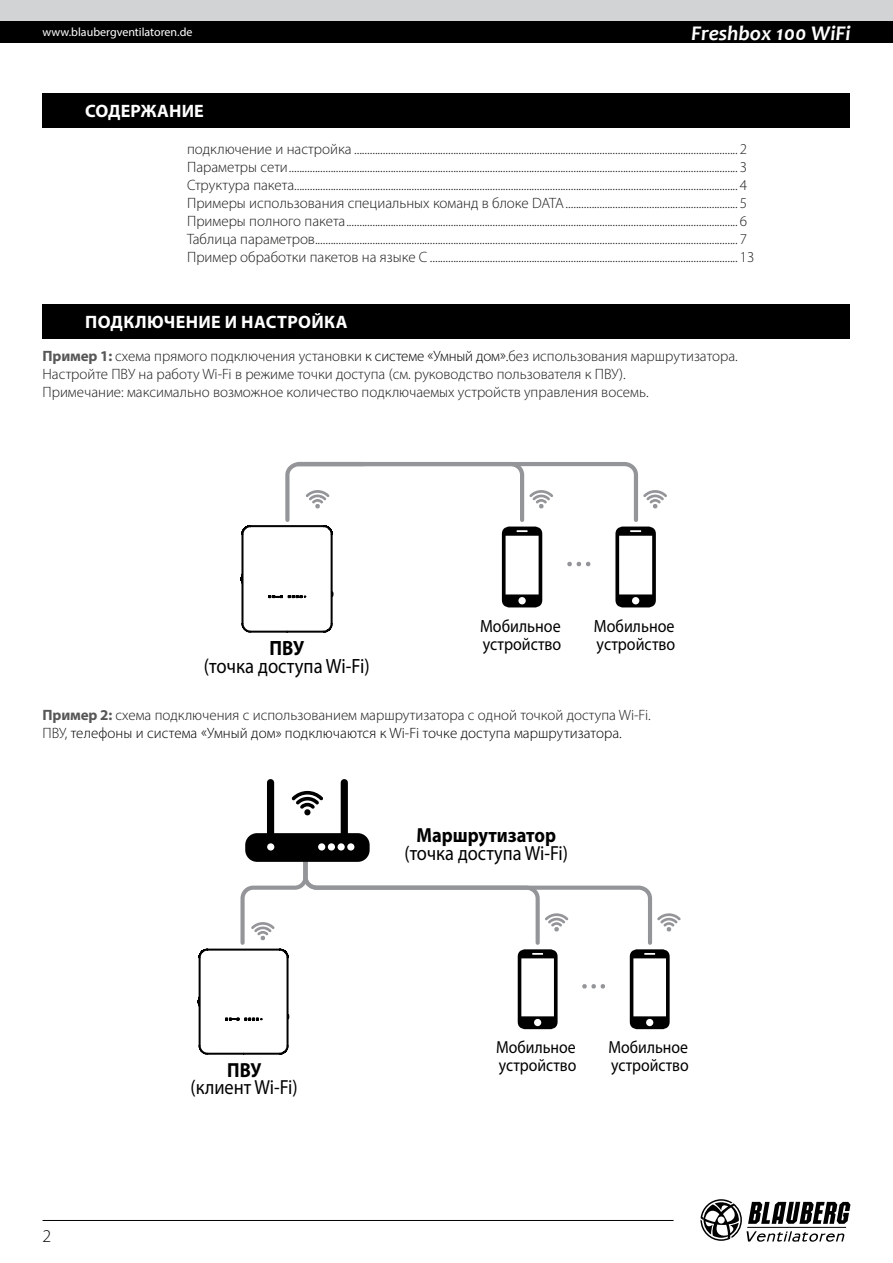
<style>
.page{position:relative;width:893px;height:1263px;background:#fff}
.page>*{position:absolute;margin:0;border:0;box-sizing:border-box;transform-origin:0 0}
.t1{font:italic 700 21px "Candara";color:#fff}
.t2{font:20.7px "Myriad Pro";color:#000;scale:.9 1}
.t3{font:700 20.7px "Myriad Pro";color:#000;scale:.9 1}
.t4{font:20.4px "Myriad Pro";color:#000;scale:.9 1}
.t5{font:700 20.4px "Myriad Pro";color:#000;scale:.9 1}
.t6{font:700 18px "Myriad Pro";letter-spacing:.02em;color:#fff}
.t7{font:300 18px "Myriad Pro";color:#000}
.t8{font:17.7px/17.7px "Myriad Pro";color:#000;scale:.9 1}
.t9{font:17.55px/17.5px "Myriad Pro";color:#000;scale:.9 1}
.t10{font:300 15px/18px "Myriad Pro";color:#1c1c1b}
.t11{font:12px "Myriad Pro";color:#fff}
.s1{font-weight:700;color:#575757}
.s2{color:#000}
</style>
<div class="page">
<div style="left:0;top:0;width:893px;height:21px;background:#d1d3d4"></div>
<div style="left:0;top:21px;width:893px;height:22px;background:#000"></div>
<svg style="left:700px;top:1199px;width:150px;height:43px"></svg>
<hr style="left:43px;top:1220px;width:631px;height:1px;background:#000">
<div style="left:43px;top:94px;width:807px;height:34px;background:#000"></div>
<div style="left:43px;top:304px;width:807px;height:34px;background:#000"></div>
<svg style="left:240px;top:461px;width:427px;height:172px"></svg>
<svg style="left:197px;top:779px;width:484px;height:276px"></svg>
<p class="t11" style="left:43px;top:25px;width:152px">www.blaubergventilatoren.de</p>
<h1 class="t1" style="left:691px;top:20px;width:161px">Freshbox 100 WiFi</h1>
<p class="t6" style="left:85px;top:99px;width:120px">СОДЕРЖАНИЕ</p>
<p class="t10" style="left:187px;top:140px;width:569px">подключение и настройка ................................................................................................................................................... 2<br>Параметры сети............................................................................................................................................................................ 3<br>Структура пакета.......................................................................................................................................................................... 4<br>Примеры использования специальных команд в блоке DATA.................................................................. 5<br>Примеры полного пакета...................................................................................................................................................... 6<br>Таблица параметров.................................................................................................................................................................. 7<br>Пример обработки пакетов на языке С ...................................................................................................................... 13</p>
<p class="t6" style="left:85px;top:310px;width:264px">ПОДКЛЮЧЕНИЕ И НАСТРОЙКА</p>
<p class="t10" style="left:43px;top:347px;width:697px"><span class="s1">Пример 1:</span> схема прямого подключения установки <span class="s2">к системе «Умный дом».</span>без использования маршрутизатора.<br>Настройте ПВУ на работу Wi-Fi в режиме точки доступа (см. руководство пользователя к ПВУ).<br>Примечание: максимально возможное количество подключаемых устройств управления восемь.</p>
<h2 class="t3" style="left:270px;top:635px;width:40px">ПВУ</h2>
<h2 class="t2" style="left:204px;top:653px;width:186px">(точка доступа Wi-Fi)</h2>
<p class="t8" style="left:480px;top:617px;width:92px">Мобильное устройство</p>
<p class="t8" style="left:594px;top:617px;width:92px">Мобильное устройство</p>
<p class="t10" style="left:43px;top:706px;width:610px"><span class="s1">Пример 2:</span> схема подключения с использованием маршрутизатора с одной точкой доступа Wi-Fi.<br>ПВУ, <span class="s2">телефоны и система «Умный дом» подключаются к Wi-Fi точке доступа маршрутизатора.</span></p>
<p class="t7" style="left:43px;top:1226px;width:10px">2</p>
<h3 class="t5" style="left:227px;top:1056px;width:39px">ПВУ</h3>
<h3 class="t4" style="left:191px;top:1074px;width:121px">(клиент Wi-Fi)</h3>
<h3 class="t5" style="left:417px;top:822px;width:156px">Маршрутизатор</h3>
<h3 class="t4" style="left:404px;top:840px;width:183px">(точка доступа Wi-Fi)</h3>
<p class="t9" style="left:496px;top:1038px;width:91px">Мобильное устройство</p>
<p class="t9" style="left:609px;top:1038px;width:91px">Мобильное устройство</p>
</div>
